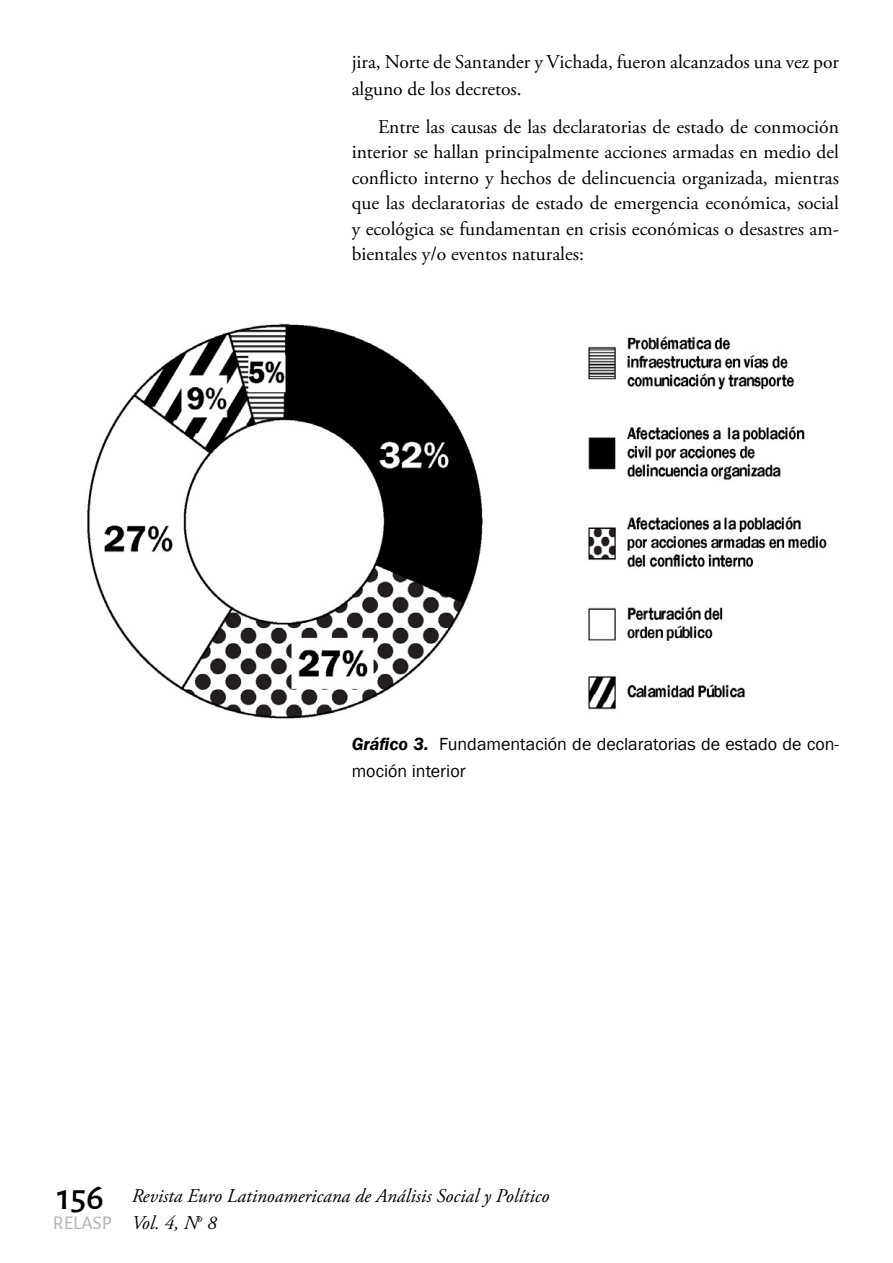
<style>
.page{position:relative;width:893px;height:1263px;background:#fff}
.page>*{position:absolute;margin:0;border:0;box-sizing:border-box;transform-origin:0 0}
.t1{font:500 37.5px "Alegreya Sans";color:#000}
.Cuerpo_Texto{font:19.5px/25.5px "Adobe Garamond Pro";color:#000}
.t2{font:italic 19.5px/27px "Adobe Garamond Pro";color:#000}
.t3{font:19.5px "Alegreya Sans";color:#b3b2b2}
.Cuerpo_Texto-2{font:18px/27px "Franklin Gothic";color:#000}
.s1{font-weight:600;font-style:italic}
</style>
<div class="page">
<img style="left:87px;top:323px;width:740px;height:396px">
<p class="Cuerpo_Texto" style="left:352px;top:49px;width:489px;line-height:27px">jira, Norte de Santander y Vichada, fueron alcanzados una vez por alguno de los decretos.</p>
<p class="Cuerpo_Texto" style="left:352px;top:114px;width:489px;text-align:justify;text-indent:26px">Entre las causas de las declaratorias de estado de conmoción interior se hallan principalmente acciones armadas en medio del conflicto interno y hechos de delincuencia organizada, mientras que las declaratorias de estado de emergencia económica, social y ecológica se fundamentan en crisis económicas o desastres am&shy;bientales y/o eventos naturales:</p>
<p class="Cuerpo_Texto-2" style="left:352px;top:731px;width:489px"><span class="s1">Gráfico 3.</span> Fundamentación de declaratorias de estado de con&shy;moción interior</p>
<h1 class="t1" style="left:57px;top:1170px;width:48px">156</h1>
<p class="t3" style="left:53px;top:1209px;width:60px">RELASP</p>
<p class="t2" style="left:132px;top:1183px;width:419px">Revista Euro Latinoamericana de Análisis Social y Político<br>Vol. 4, N<sup>o</sup> 8</p>
</div>
